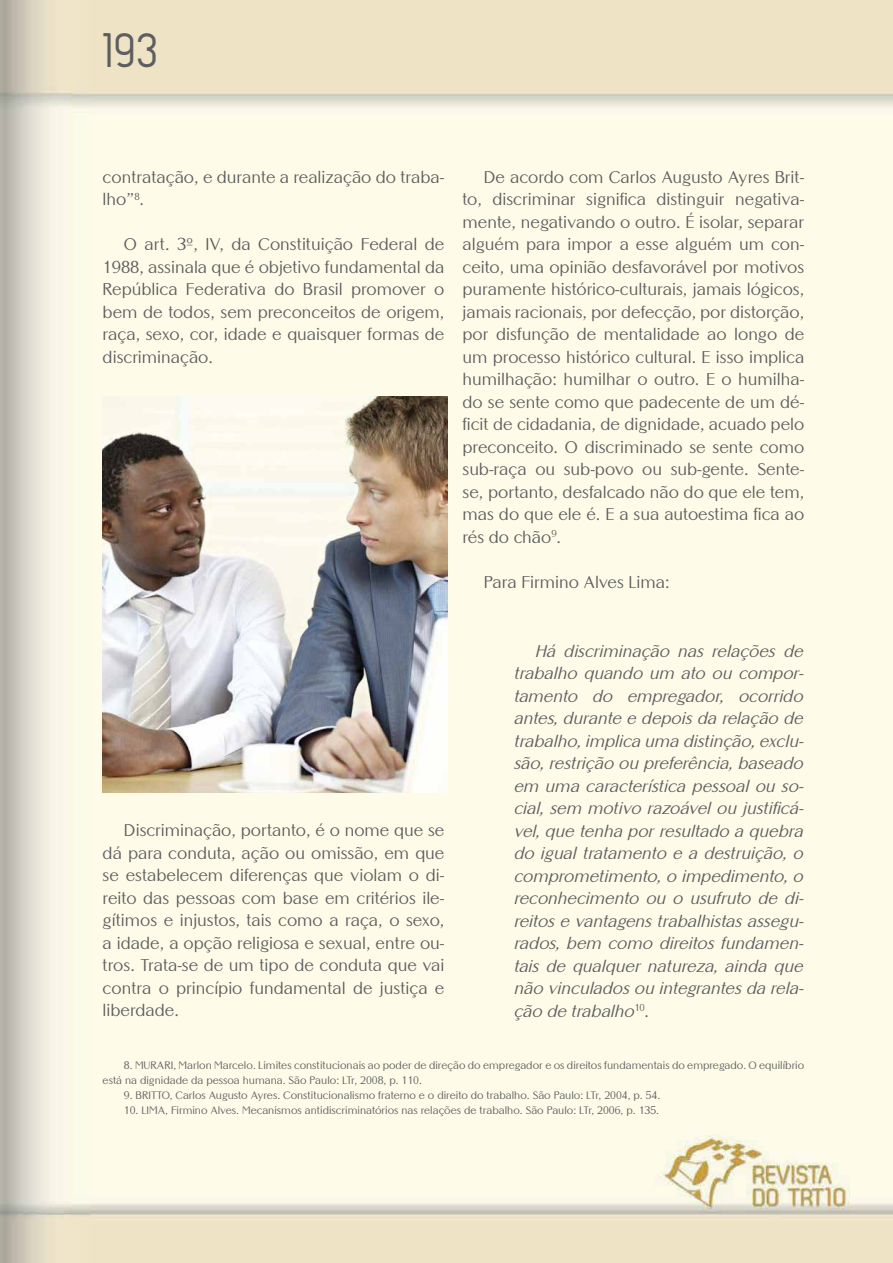
<style>
.page{position:relative;width:893px;height:1263px;background:#fff}
.page>*{position:absolute;margin:0;border:0;box-sizing:border-box;transform-origin:0 0}
.t1{font:49.5px "Zag";color:#5d5e60}
.t2{font:16.5px/22.5px "Altrincham";color:#5d5e60;text-align:justify}
.t3{font:italic 16.5px/22.5px "Altrincham";color:#5d5e60;text-align:justify}
.t4{font:10.5px/15px "Altrincham";color:#5d5e60}
</style>
<div class="page">
<img style="left:0;top:0;width:893px;height:1262px">
<img style="left:103px;top:397px;width:344px;height:395px">
<h1 class="t1" style="left:105px;top:35px;width:57px">193</h1>
<p class="t2" style="left:103px;top:166px;width:343px">contratação, e durante a realização do traba&shy;lho”<sup>8</sup>.</p>
<p class="t2" style="left:103px;top:234px;width:343px;text-indent:21px">O art. 3º, IV, da Constituição Federal de 1988, assinala que é objetivo fundamental da República Federativa do Brasil promover o bem de todos, sem preconceitos de origem, raça, sexo, cor, idade e quaisquer formas de discriminação.</p>
<p class="t2" style="left:462px;top:166px;width:343px;text-indent:21px">De acordo com Carlos Augusto Ayres Brit&shy;to, discriminar significa distinguir negativa&shy;mente, negativando o outro. É isolar, separar alguém para impor a esse alguém um con&shy;ceito, uma opinião desfavorável por motivos puramente histórico-culturais, jamais lógicos, jamais racionais, por defecção, por distorção, por disfunção de mentalidade ao longo de um processo histórico cultural. E isso implica humilhação: humilhar o outro. E o humilha&shy;do se sente como que padecente de um dé&shy;ficit de cidadania, de dignidade, acuado pelo preconceito. O discriminado se sente como sub-raça ou sub-povo ou sub-gente. Sente&shy;se, portanto, desfalcado não do que ele tem, mas do que ele é. E a sua autoestima fica ao rés do chão<sup>9</sup>.</p>
<p class="t2" style="left:484px;top:571px;width:187px">Para Firmino Alves Lima:</p>
<p class="t2" style="left:103px;top:820px;width:343px;text-indent:21px">Discriminação, portanto, é o nome que se dá para conduta, ação ou omissão, em que se estabelecem diferenças que violam o di&shy;reito das pessoas com base em critérios ile&shy;gítimos e injustos, tais como a raça, o sexo, a idade, a opção religiosa e sexual, entre ou&shy;tros. Trata-se de um tipo de conduta que vai contra o princípio fundamental de justiça e liberdade.</p>
<p class="t3" style="left:514px;top:640px;width:291px;text-indent:21px">Há discriminação nas relações de trabalho quando um ato ou compor&shy;tamento do empregador, ocorrido antes, durante e depois da relação de trabalho, implica uma distinção, exclu&shy;são, restrição ou preferência, baseado em uma característica pessoal ou so&shy;cial, sem motivo razoável ou justificá&shy;vel, que tenha por resultado a quebra do igual tratamento e a destruição, o comprometimento, o impedimento, o reconhecimento ou o usufruto de di&shy;reitos e vantagens trabalhistas assegu&shy;rados, bem como direitos fundamen&shy;tais de qualquer natureza, ainda que não vinculados ou integrantes da rela&shy;ção de trabalho<sup>10</sup>.</p>
<p class="t4" style="left:103px;top:1058px;width:703px;text-indent:21px">8. MURARI, Marlon Marcelo. Limites constitucionais ao poder de direção do empregador e os direitos fundamentais do empregado. O equilíbrio está na dignidade da pessoa humana. São Paulo: LTr, 2008, p. 110.</p>
<p class="t4" style="left:124px;top:1088px;width:538px">9. BRITTO, Carlos Augusto Ayres. Constitucionalismo fraterno e o direito do trabalho. São Paulo: LTr, 2004, p. 54.</p>
<p class="t4" style="left:124px;top:1103px;width:537px">10. LIMA, Firmino Alves. Mecanismos antidiscriminatórios nas relações de trabalho. São Paulo: LTr, 2006, p. 135.</p>
</div>
